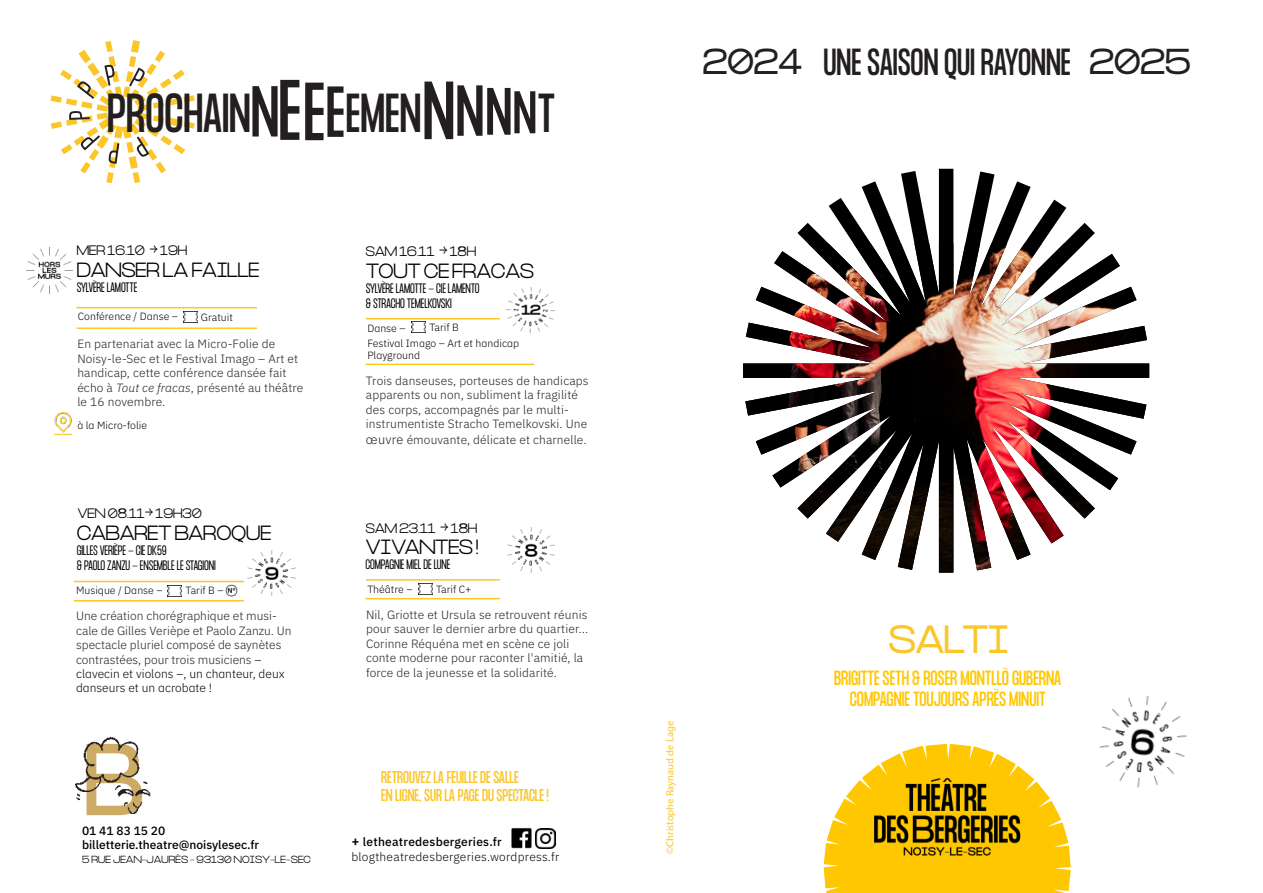
<style>
.page{position:relative;width:1263px;height:893px;background:#fff}
.page>*{position:absolute;margin:0;border:0;box-sizing:border-box;transform-origin:0 0}
.t1{font:48px "PP Formula Condensed";color:#231f20}
.t2{font:34.5px "PP Formula Condensed";letter-spacing:-.02em;color:#fbc627}
.t3{font:33px "PP Formula Condensed";color:#231f20}
.t4{font:18px/21.6px "PP Formula Condensed";color:#ffc700;text-align:center}
.t5{font:300 18px "PP Formula Condensed";letter-spacing:-.025em;color:#000}
.t6{font:15px/18px "PP Formula Condensed";color:#fbc627}
.t7{font:300 12px/14.4px "IBM Plex Sans";letter-spacing:.01em;color:#231f20}
.t8{font:300 12px/15px "PP Formula Condensed";color:#000}
.t9{font:500 12px/14.4px "IBM Plex Sans";color:#000}
.t10{font:300 12px "IBM Plex Sans";letter-spacing:.02em;color:#000}
.t11{font:500 12px "IBM Plex Sans";letter-spacing:.02em;color:#000}
.t12{font:300 10.5px/12.6px "IBM Plex Sans";color:#000}
.t13{font:10.5px "Myriad Pro";color:#fbc627}
.t14{font:300 9px "PP Formula Condensed";letter-spacing:.02em;color:#000}
.s1{font-size:63px}
.s2{font-size:75px}
.s3{font-size:72px}
.s4{font-size:58.5px}
.s5{font-size:52.5px}
.s6{font-size:18px}
.s7{font-style:italic}
.s8{color:#000}
.s9{font-size:12.75px}
.s10{font-weight:600;font-size:13.5px}
.s11{font-size:31.5px}
</style>
<div class="page">
<svg style="left:824px;top:744px;width:247px;height:149px"></svg>
<img style="left:848px;top:752px;width:198px;height:129px">
<svg style="left:87px;top:813px;width:50px;height:2px"></svg>
<img style="left:75px;top:737px;width:76px;height:76px">
<img style="left:511px;top:828px;width:21px;height:21px">
<img style="left:535px;top:828px;width:20px;height:21px">
<svg style="left:51px;top:40px;width:144px;height:143px"></svg>
<img style="left:1099px;top:696px;width:88px;height:92px">
<img style="left:183px;top:312px;width:14px;height:10px">
<hr style="left:77px;top:327px;width:179px;height:2px;background:#fdc824">
<hr style="left:76px;top:307px;width:181px;height:1px;background:#fdc824">
<img style="left:26px;top:247px;width:47px;height:47px">
<img style="left:54px;top:413px;width:17px;height:21px">
<hr style="left:75px;top:581px;width:168px;height:1px;background:#fdc824">
<hr style="left:75px;top:600px;width:168px;height:1px;background:#fdc824">
<img style="left:168px;top:585px;width:14px;height:11px">
<img style="left:248px;top:550px;width:48px;height:45px">
<svg style="left:797px;top:169px;width:298px;height:74px"></svg>
<img style="left:743px;top:243px;width:406px;height:330px">
<img style="left:418px;top:584px;width:14px;height:11px">
<hr style="left:366px;top:598px;width:133px;height:1px;background:#fdc824">
<hr style="left:366px;top:579px;width:133px;height:1px;background:#fdc824">
<img style="left:507px;top:527px;width:48px;height:45px">
<img style="left:411px;top:322px;width:14px;height:11px">
<hr style="left:366px;top:364px;width:168px;height:1px;background:#fdc824">
<hr style="left:366px;top:318px;width:133px;height:1px;background:#fdc824">
<img style="left:507px;top:287px;width:47px;height:46px">
<img style="left:224px;top:582px;width:16px;height:15px">
<h1 class="t1" style="left:107px;top:85px;width:450px">PROCHAIN <span class="s1">N</span><span class="s2">E</span><span class="s3">E</span><span class="s1">E</span>EMEN <span class="s3">N</span><span class="s1">N</span><span class="s4">N</span><span class="s5">N</span>T</h1>
<p class="t8" style="left:77px;top:244px;width:112px">MER 16.10 <span class="s6">→</span> 19H</p>
<h3 class="t5" style="left:77px;top:260px;width:184px">DANSER LA FAILLE</h3>
<p class="t8" style="left:77px;top:281px;width:62px">SYLVÈRE LAMOTTE</p>
<p class="t12" style="left:78px;top:311px;width:102px">Conférence / Danse –</p>
<p class="t12" style="left:201px;top:311px;width:33px">Gratuit</p>
<p class="t7" style="left:77px;top:338px;width:228px">En partenariat avec la Micro-Folie de Noisy-le-Sec et le Festival Imago – Art et handicap, cette conférence dansée fait écho à <span class="s7">Tout ce fracas</span>, présenté au théâtre le 16 novembre.</p>
<p class="t12" style="left:77px;top:420px;width:71px">à la Micro-folie</p>
<p class="t8" style="left:78px;top:506px;width:126px">VEN 08.11<span class="s6">→</span> 19H30</p>
<h3 class="t5" style="left:77px;top:522px;width:196px">CABARET BAROQUE</h3>
<p class="t8" style="left:77px;top:543px;width:140px">GILLES VERIÈPE - CIE DK59<br>&amp; PAOLO ZANZU - ENSEMBLE LE STAGIONI</p>
<p class="t12" style="left:76px;top:584px;width:88px">Musique / Danse –</p>
<p class="t12" style="left:185px;top:585px;width:40px">Tarif B –</p>
<p class="t7" style="left:76px;top:610px;width:217px">Une création chorégraphique et musi&shy;cale de Gilles Verièpe et Paolo Zanzu. Un spectacle pluriel composé de saynètes contrastées, pour trois musiciens <span class="s8">– clavecin et violons –, un chanteur, deux danseurs et un acrobate !</span></p>
<p class="t9" style="left:82px;top:824px;width:179px">01 41 83 15 20 billetterie.theatre@noisylesec.fr</p>
<p class="t14" style="left:82px;top:855px;width:230px">5 RUE JEAN-JAURÈS - 93130 NOISY-LE-SEC</p>
<p class="t8" style="left:366px;top:245px;width:112px">SAM 16.11 <span class="s6">→</span> 18H</p>
<h3 class="t5" style="left:366px;top:260px;width:170px">TOUT CE FRACAS</h3>
<p class="t8" style="left:366px;top:281px;width:115px">SYLVÈRE LAMOTTE - CIE LAMENTO &amp; STRACHO TEMELKOVSKI</p>
<p class="t12" style="left:367px;top:337px;width:153px">Festival Imago – Art et handicap<br>Playground</p>
<p class="t12" style="left:367px;top:322px;width:40px">Danse –</p>
<p class="t12" style="left:429px;top:321px;width:31px">Tarif B</p>
<p class="t7" style="left:366px;top:374px;width:224px">Trois danseuses, porteuses de handicaps apparents ou non, subliment la fragilité des corps, accompagnés par le multi&shy;instrumentiste Stracho Temelkovski. Une <span class="s9">œuvre</span> émouvante, délicate et charnelle.</p>
<p class="t8" style="left:366px;top:522px;width:113px">SAM 23.11 <span class="s6">→</span> 18H</p>
<h3 class="t5" style="left:366px;top:536px;width:115px">VIVANTES !</h3>
<p class="t8" style="left:366px;top:557px;width:86px">COMPAGNIE MIEL DE LUNE</p>
<p class="t12" style="left:367px;top:583px;width:47px">Théâtre –</p>
<p class="t12" style="left:436px;top:583px;width:37px">Tarif C+</p>
<p class="t7" style="left:366px;top:608px;width:224px">Nil, Griotte et Ursula se retrouvent réunis pour sauver le dernier arbre du quartier...<br>Corinne Réquéna met en scène ce joli conte moderne pour raconter l'amitié, la force de la jeunesse et la solidarité.</p>
<p class="t6" style="left:381px;top:769px;width:169px">RETROUVEZ LA FEUILLE DE SALLE<br>EN LIGNE, SUR LA PAGE DU SPECTACLE !</p>
<p class="t11" style="left:351px;top:837px;width:152px"><span class="s10">+</span> letheatredesbergeries.fr</p>
<p class="t10" style="left:351px;top:852px;width:209px">blogtheatredesbergeries.wordpress.fr</p>
<h3 class="t3" style="left:703px;top:43px;width:489px"><span class="s11">2024</span> UNE SAISON QUI RAYONNE <span class="s11">2025</span></h3>
<p class="t13" style="left:666px;top:854px;width:134px;rotate:-90deg">©Christophe Raynaud de Lage</p>
<h2 class="t2" style="left:889px;top:620px;width:121px">SALTI</h2>
<h3 class="t4" style="left:834px;top:668px;width:229px">BRIGITTE SETH &amp; ROSER MONTLLÒ GUBERNA<br>COMPAGNIE TOUJOURS APRÈS MINUIT</h3>
</div>
